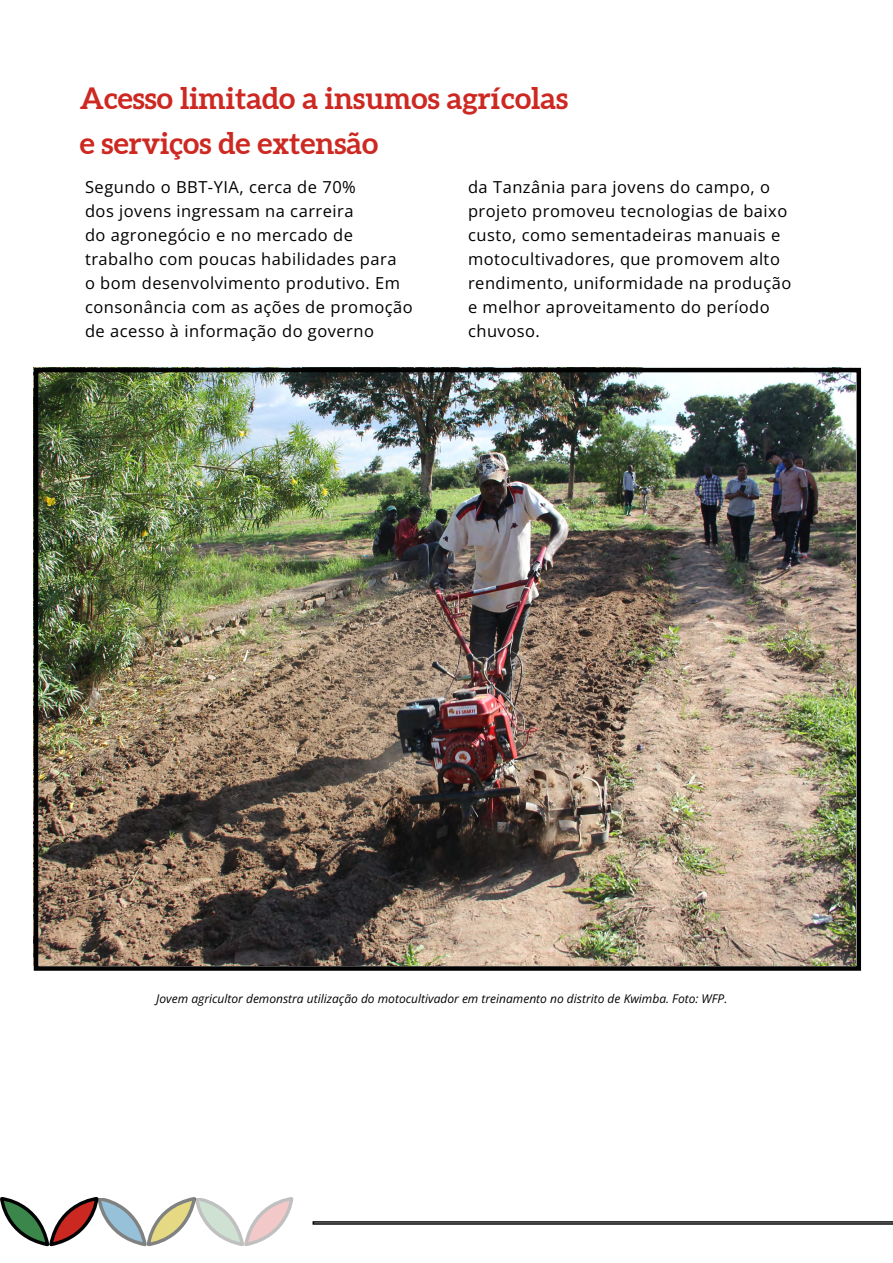
<style>
.page{position:relative;width:893px;height:1263px;background:#fff}
.page>*{position:absolute;margin:0;border:0;box-sizing:border-box;transform-origin:0 0}
.t1{font:700 30px/45px "Aleo";color:#cd2821}
.t2{font:16.5px/24px "Open Sans";letter-spacing:.03em;color:#000}
.t3{font:italic 12px "Open Sans";color:#020203}
</style>
<div class="page">
<svg style="left:0;top:1197px;width:294px;height:50px"></svg>
<svg style="left:313px;top:1221px;width:580px;height:4px;background:#3f4041"></svg>
<img style="left:39px;top:373px;width:816px;height:593px">
<div style="left:34px;top:368px;width:827px;height:603px;border:4px solid #020203"></div>
<h1 class="t1" style="left:80px;top:77px;width:490px">Acesso limitado a insumos agrícolas e serviços de extensão</h1>
<p class="t2" style="left:85px;top:174px;width:329px">Segundo o BBT-YIA, cerca de 70%<br>dos jovens ingressam na carreira<br>do agronegócio e no mercado de trabalho com poucas habilidades para<br>o bom desenvolvimento produtivo. Em consonância com as ações de promoção de acesso à informação do governo</p>
<p class="t2" style="left:468px;top:174px;width:325px">da Tanzânia para jovens do campo, o projeto promoveu tecnologias de baixo custo, como sementadeiras manuais e motocultivadores, que promovem alto rendimento, uniformidade na produção e melhor aproveitamento do período chuvoso.</p>
<p class="t3" style="left:156px;top:990px;width:573px">Jovem agricultor demonstra utilização do motocultivador em treinamento no distrito de Kwimba. Foto: WFP.</p>
</div>
